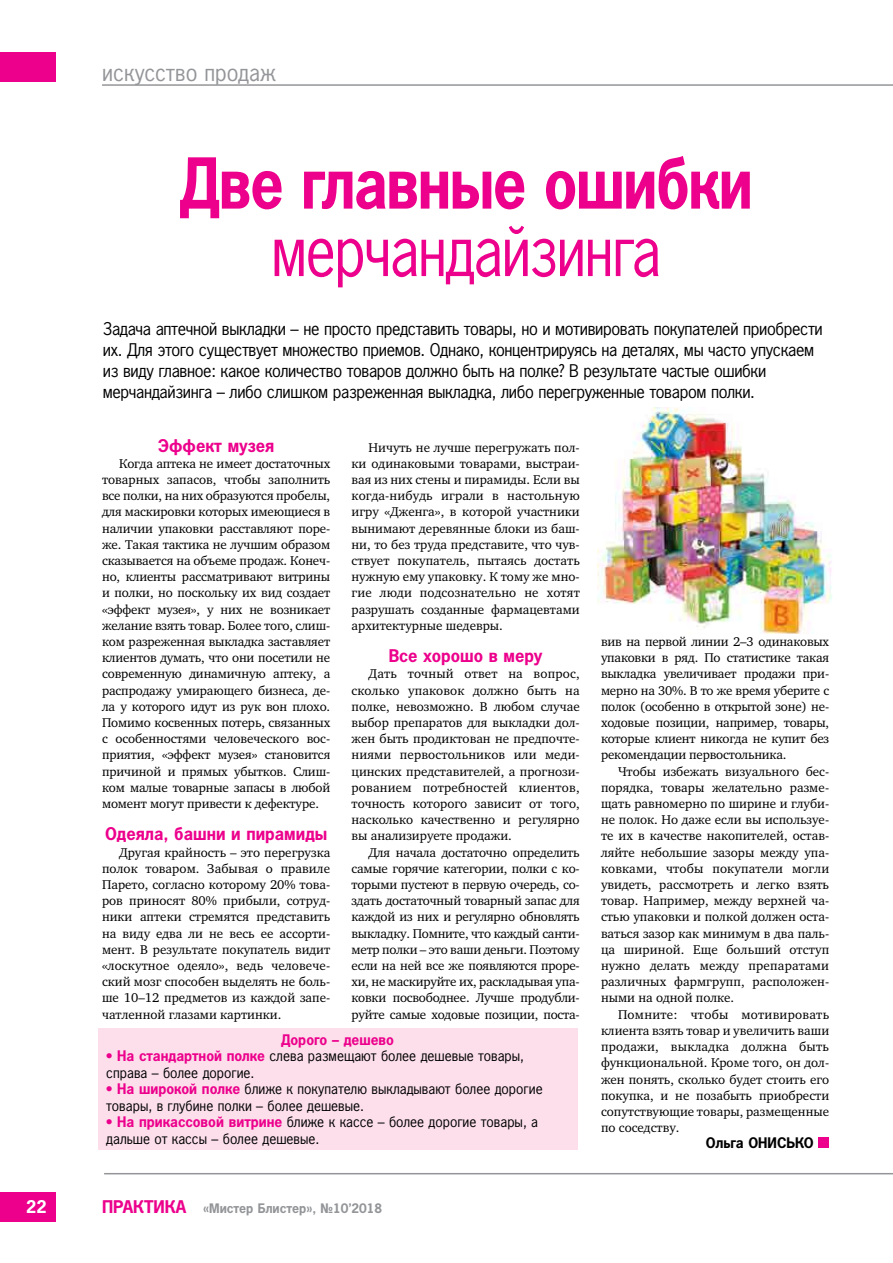
<style>
.page{position:relative;width:893px;height:1263px;background:#fff}
.page>*{position:absolute;margin:0;border:0;box-sizing:border-box;transform-origin:0 0}
.t1{font:700 72px "Paper Gothic";letter-spacing:-.025em;color:#ec008c;scale:.9 1}
.t2{font:72px "Paper Gothic";letter-spacing:-.025em;color:#ec008c;scale:.9 1}
.t3{font:24px "Paper Gothic";color:#939598}
.t4{font:18px/21px "Paper Gothic";letter-spacing:-.02em;color:#000}
.t5{font:700 18px "Paper Gothic";color:#ec008c}
.t6{font:700 18px "Paper Gothic";color:#fff}
.t7{font:15px/16.5px "Paper Gothic";color:#000}
.t8{font:700 15px "Paper Gothic";color:#ec008c}
.t9{font:700 15px "Paper Gothic";color:#000}
.t10{font:700 13.5px "Paper Gothic";color:#939598}
.t11{font:13.05px/16.2px "Charter C";color:#000;text-align:justify}
.s1{font-weight:700;color:#ec008c}
.s2{font-size:18px;color:#ec008c}
</style>
<div class="page">
<hr style="left:102px;top:84px;width:791px;height:2px;background:#939598">
<div style="left:0;top:52px;width:55px;height:30px;background:#ec008c"></div>
<div style="left:0;top:1192px;width:55px;height:30px;background:#ec008c"></div>
<div style="left:818px;top:1137px;width:11px;height:11px;background:#ec008c"></div>
<hr style="left:104px;top:1173px;width:789px;height:1px;background:#939598">
<div style="left:98px;top:1028px;width:479px;height:121px;background:#fcdfeb"></div>
<img style="left:597px;top:407px;width:235px;height:227px">
<h3 class="t6" style="left:26px;top:1197px;width:22px">22</h3>
<h2 class="t3" style="left:102px;top:59px;width:176px">искусство продаж</h2>
<h1 class="t1" style="left:179px;top:143px;width:639px">Две главные ошибки</h1>
<h1 class="t2" style="left:271px;top:210px;width:435px">мерчандайзинга</h1>
<p class="t4" style="left:103px;top:318px;width:722px">Задача аптечной выкладки – не просто представить товары, но и мотивировать покупателей приобрести их. Для этого существует множество приемов. Однако, концентрируясь на деталях, мы часто упускаем из виду главное: какое количество товаров должно быть на полке? В результате частые ошибки мерчандайзинга – либо слишком разреженная выкладка, либо перегруженные товаром полки.</p>
<h3 class="t5" style="left:158px;top:435px;width:118px">Эффект музея</h3>
<p class="t11" style="left:102px;top:455px;width:230px;text-indent:17px">Когда аптека не имеет достаточных товарных запасов, чтобы заполнить все полки, на них образуются пробелы, для маскировки которых имеющиеся в наличии упаковки расставляют поре&shy;же. Такая тактика не лучшим образом сказывается на объеме продаж. Конеч&shy;но, клиенты рассматривают витрины и полки, но поскольку их вид создает «эффект музея», у них не возникает желание взять товар. Более того, слиш&shy;ком разреженная выкладка заставляет клиентов думать, что они посетили не современную динамичную аптеку, а распродажу умирающего бизнеса, де&shy;ла у которого идут из рук вон плохо.<br>Помимо косвенных потерь, связанных с особенностями человеческого вос&shy;приятия, «эффект музея» становится причиной и прямых убытков. Слиш&shy;ком малые товарные запасы в любой момент могут привести к дефектуре.</p>
<h3 class="t5" style="left:105px;top:824px;width:224px">Одеяла, башни и пирамиды</h3>
<p class="t11" style="left:102px;top:844px;width:230px;text-indent:17px">Другая крайность – это перегрузка полок товаром. Забывая о правиле Парето, согласно которому 20% това&shy;ров приносят 80% прибыли, сотруд&shy;ники аптеки стремятся представить на виду едва ли не весь ее ассорти&shy;мент. В результате покупатель видит «лоскутное одеяло», ведь человече&shy;ский мозг способен выделять не боль&shy;ше 10–12 предметов из каждой запе&shy;чатленной глазами картинки.</p>
<p class="t11" style="left:351px;top:439px;width:230px;text-indent:17px">Ничуть не лучше перегружать пол&shy;ки одинаковыми товарами, выстраи&shy;вая из них стены и пирамиды. Если вы когда-нибудь играли в настольную игру «Дженга», в которой участники вынимают деревянные блоки из баш&shy;ни, то без труда представите, что чув&shy;ствует покупатель, пытаясь достать нужную ему упаковку. К тому же мно&shy;гие люди подсознательно не хотят разрушать созданные фармацевтами архитектурные шедевры.</p>
<h3 class="t5" style="left:389px;top:646px;width:155px">Все хорошо в меру</h3>
<p class="t11" style="left:351px;top:666px;width:230px;text-indent:17px">Дать точный ответ на вопрос, сколько упаковок должно быть на полке, невозможно. В любом случае выбор препаратов для выкладки дол&shy;жен быть продиктован не предпочте&shy;ниями первостольников или меди&shy;цинских представителей, а прогнози&shy;рованием потребностей клиентов, точность которого зависит от того, насколько качественно и регулярно вы анализируете продажи.</p>
<p class="t11" style="left:351px;top:844px;width:230px;text-indent:17px">Для начала достаточно определить самые горячие категории, полки с ко&shy;торыми пустеют в первую очередь, со&shy;здать достаточный товарный запас для каждой из них и регулярно обновлять выкладку. Помните, что каждый санти&shy;метр полки – это ваши деньги. Поэтому если на ней все же появляются проре&shy;хи, не маскируйте их, раскладывая упа&shy;ковки посвободнее. Лучше продубли&shy;руйте самые ходовые позиции, поста-</p>
<p class="t8" style="left:281px;top:1031px;width:114px">Дорого – дешево</p>
<p class="t7" style="left:106px;top:1048px;width:419px"><span class="s1">• На стандартной полке</span> слева размещают более дешевые товары, справа – более дорогие.</p>
<p class="t7" style="left:106px;top:1081px;width:438px"><span class="s1">• На широкой полке</span> ближе к покупателю выкладывают более дорогие товары, в глубине полки – более дешевые.</p>
<p class="t7" style="left:106px;top:1114px;width:433px"><span class="s1">• На прикассовой витрине</span> ближе к кассе – более дорогие товары, а дальше от кассы – более дешевые.</p>
<p class="t10" style="left:102px;top:1201px;width:282px"><span class="s2">ПРАКТИКА</span> «Мистер Блистер», №10’2018</p>
<p class="t11" style="left:601px;top:634px;width:230px">вив на первой линии 2–3 одинаковых упаковки в ряд. По статистике такая выкладка увеличивает продажи при&shy;мерно на 30%. В то же время уберите с полок (особенно в открытой зоне) не&shy;ходовые позиции, например, товары, которые клиент никогда не купит без рекомендации первостольника.</p>
<p class="t11" style="left:601px;top:763px;width:230px;text-indent:17px">Чтобы избежать визуального бес&shy;порядка, товары желательно разме&shy;щать равномерно по ширине и глуби&shy;не полок. Но даже если вы используе&shy;те их в качестве накопителей, остав&shy;ляйте небольшие зазоры между упа&shy;ковками, чтобы покупатели могли увидеть, рассмотреть и легко взять товар. Например, между верхней ча&shy;стью упаковки и полкой должен оста&shy;ваться зазор как минимум в два паль&shy;ца шириной. Еще больший отступ нужно делать между препаратами различных фармгрупп, расположен&shy;ными на одной полке.</p>
<p class="t11" style="left:601px;top:1006px;width:230px;text-indent:17px">Помните: чтобы мотивировать клиента взять товар и увеличить ваши продажи, выкладка должна быть функциональной. Кроме того, он дол&shy;жен понять, сколько будет стоить его покупка, и не позабыть приобрести сопутствующие товары, размещенные по соседству.</p>
<p class="t9" style="left:706px;top:1135px;width:109px">Ольга ОНИСЬКО</p>
</div>
